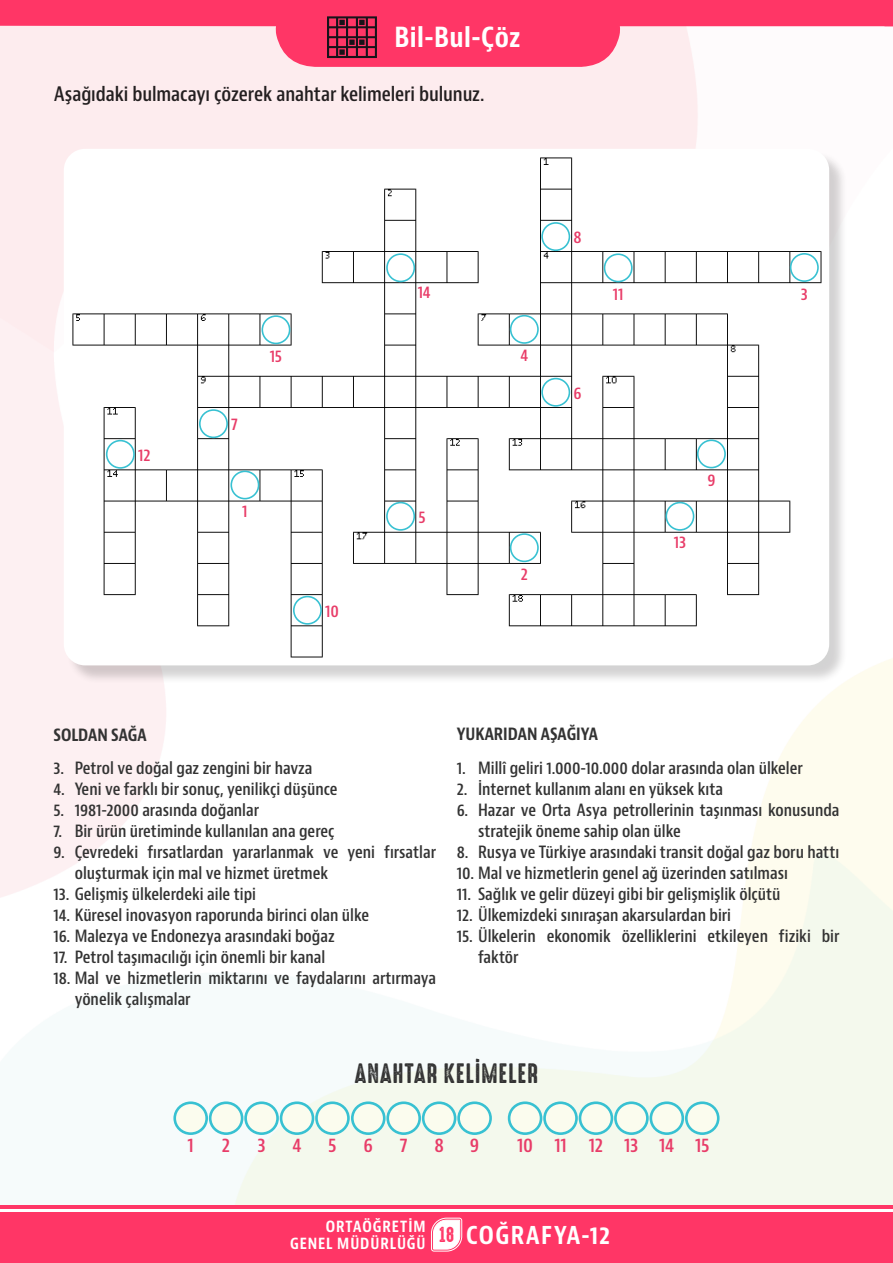
<style>
.page{position:relative;width:893px;height:1263px;background:#fff}
.page>*{position:absolute;margin:0;border:0;box-sizing:border-box;transform-origin:0 0}
.etkinlikadı{font:700 condensed 27px "Bernino Sans";letter-spacing:.015em;color:#fff}
.başlık{font:25.2px "High Voltage Rough";letter-spacing:.035em;color:#333}
.t1{font:700 condensed 24px "Bernino Sans";letter-spacing:.055em;color:#fff}
.alt_baslik{font:600 condensed 19.5px "Bernino Sans";letter-spacing:-.005em;color:#231f20}
.BBÇ_NO{font:600 condensed 19.2px "Bernino Sans";letter-spacing:-.015em;color:#e83c68}
.BBÇ_metin{font:600 condensed 16.5px/21px "Bernino Sans";color:#333}
.gövde_metin{font:700 condensed 16.5px "Bernino Sans";color:#333}
.BBÇ_NO-2{font:600 condensed 16.5px "Bernino Sans";letter-spacing:-.01em;color:#e83c68}
.t2{font:700 condensed 15px/17.2px "Bernino Sans";letter-spacing:.06em;color:#fff;text-align:right}
.s1{font-family:"High Voltage Rough";font-weight:400;font-stretch:normal;font-size:19.5px;color:#ff3666}
</style>
<div class="page">
<img style="left:0;top:74px;width:606px;height:1131px">
<img style="left:606px;top:67px;width:287px;height:1138px">
<hr style="left:0;top:1205px;width:893px;height:4px;background:#ff3666">
<div style="left:0;top:1212px;width:893px;height:51px;background:#ff3666"></div>
<svg style="left:0;top:0;width:893px;height:67px;background:#fe809e"></svg>
<svg style="left:430px;top:1217px;width:33px;height:35px"></svg>
<div style="left:66px;top:151px;width:782px;height:533px;background:#231f20;opacity:.2"></div>
<img style="left:64px;top:149px;width:765px;height:516px">
<svg style="left:327px;top:16px;width:50px;height:42px;background:#8a243f"></svg>
<div style="left:175px;top:1103px;width:32px;height:31px;background:#fbfcee;border-radius:50%"></div>
<div style="left:173px;top:1101px;width:35px;height:34px;border:3px solid #38c1d2;border-radius:50%"></div>
<div style="left:210px;top:1103px;width:32px;height:31px;background:#fbfcee;border-radius:50%"></div>
<div style="left:209px;top:1101px;width:34px;height:34px;border:3px solid #38c1d2;border-radius:50%"></div>
<div style="left:246px;top:1103px;width:32px;height:31px;background:#fbfcee;border-radius:50%"></div>
<div style="left:244px;top:1101px;width:35px;height:34px;border:3px solid #38c1d2;border-radius:50%"></div>
<div style="left:281px;top:1103px;width:32px;height:31px;background:#fbfcee;border-radius:50%"></div>
<div style="left:280px;top:1101px;width:34px;height:34px;border:3px solid #38c1d2;border-radius:50%"></div>
<div style="left:509px;top:1103px;width:32px;height:31px;background:#fbfcee;border-radius:50%"></div>
<div style="left:508px;top:1101px;width:34px;height:34px;border:3px solid #38c1d2;border-radius:50%"></div>
<div style="left:316px;top:1103px;width:32px;height:31px;background:#fbfcee;border-radius:50%"></div>
<div style="left:315px;top:1101px;width:35px;height:34px;border:3px solid #38c1d2;border-radius:50%"></div>
<div style="left:545px;top:1103px;width:31px;height:31px;background:#fbfcee;border-radius:50%"></div>
<div style="left:543px;top:1101px;width:35px;height:34px;border:3px solid #38c1d2;border-radius:50%"></div>
<div style="left:352px;top:1103px;width:32px;height:31px;background:#fbfcee;border-radius:50%"></div>
<div style="left:351px;top:1101px;width:35px;height:34px;border:3px solid #38c1d2;border-radius:50%"></div>
<div style="left:580px;top:1103px;width:32px;height:31px;background:#fbfcee;border-radius:50%"></div>
<div style="left:579px;top:1101px;width:34px;height:34px;border:3px solid #38c1d2;border-radius:50%"></div>
<div style="left:388px;top:1103px;width:32px;height:31px;background:#fbfcee;border-radius:50%"></div>
<div style="left:386px;top:1101px;width:35px;height:34px;border:3px solid #38c1d2;border-radius:50%"></div>
<div style="left:615px;top:1103px;width:32px;height:31px;background:#fbfcee;border-radius:50%"></div>
<div style="left:614px;top:1101px;width:35px;height:34px;border:3px solid #38c1d2;border-radius:50%"></div>
<div style="left:651px;top:1103px;width:32px;height:31px;background:#fbfcee;border-radius:50%"></div>
<div style="left:650px;top:1101px;width:34px;height:34px;border:3px solid #38c1d2;border-radius:50%"></div>
<div style="left:686px;top:1103px;width:32px;height:31px;background:#fbfcee;border-radius:50%"></div>
<div style="left:685px;top:1101px;width:35px;height:34px;border:3px solid #38c1d2;border-radius:50%"></div>
<div style="left:423px;top:1103px;width:32px;height:31px;background:#fbfcee;border-radius:50%"></div>
<div style="left:422px;top:1101px;width:34px;height:34px;border:3px solid #38c1d2;border-radius:50%"></div>
<div style="left:459px;top:1103px;width:32px;height:31px;background:#fbfcee;border-radius:50%"></div>
<div style="left:457px;top:1101px;width:35px;height:34px;border:3px solid #38c1d2;border-radius:50%"></div>
<div style="left:230px;top:470px;width:29px;height:29px;border:2px solid #38c1d2;border-radius:50%"></div>
<div style="left:510px;top:533px;width:29px;height:29px;border:2px solid #38c1d2;border-radius:50%"></div>
<div style="left:261px;top:315px;width:29px;height:29px;border:2px solid #38c1d2;border-radius:50%"></div>
<div style="left:604px;top:253px;width:29px;height:29px;border:2px solid #38c1d2;border-radius:50%"></div>
<div style="left:697px;top:439px;width:29px;height:29px;border:2px solid #38c1d2;border-radius:50%"></div>
<div style="left:665px;top:502px;width:29px;height:29px;border:2px solid #38c1d2;border-radius:50%"></div>
<div style="left:790px;top:253px;width:29px;height:29px;border:2px solid #38c1d2;border-radius:50%"></div>
<div style="left:510px;top:315px;width:29px;height:29px;border:2px solid #38c1d2;border-radius:50%"></div>
<div style="left:386px;top:253px;width:29px;height:29px;border:2px solid #38c1d2;border-radius:50%"></div>
<div style="left:106px;top:440px;width:29px;height:29px;border:2px solid #38c1d2;border-radius:50%"></div>
<div style="left:293px;top:596px;width:29px;height:29px;border:2px solid #38c1d2;border-radius:50%"></div>
<div style="left:199px;top:409px;width:29px;height:29px;border:2px solid #38c1d2;border-radius:50%"></div>
<div style="left:541px;top:222px;width:29px;height:29px;border:2px solid #38c1d2;border-radius:50%"></div>
<div style="left:386px;top:502px;width:29px;height:29px;border:2px solid #38c1d2;border-radius:50%"></div>
<div style="left:541px;top:378px;width:29px;height:29px;border:2px solid #38c1d2;border-radius:50%"></div>
<p class="etkinlikadı" style="left:395px;top:20px;width:128px">Bil-Bul-Çöz</p>
<p class="alt_baslik" style="left:54px;top:82px;width:432px">Aşağıdaki bulmacayı çözerek anahtar kelimeleri bulunuz.</p>
<p class="BBÇ_NO-2" style="left:138px;top:445px;width:14px">12</p>
<p class="BBÇ_NO-2" style="left:231px;top:414px;width:8px">7</p>
<p class="BBÇ_NO-2" style="left:270px;top:346px;width:14px">15</p>
<p class="BBÇ_NO-2" style="left:242px;top:501px;width:7px">1</p>
<p class="BBÇ_NO-2" style="left:325px;top:601px;width:15px">10</p>
<p class="BBÇ_NO-2" style="left:418px;top:282px;width:15px">14</p>
<p class="BBÇ_NO-2" style="left:418px;top:507px;width:9px">5</p>
<p class="BBÇ_NO-2" style="left:520px;top:345px;width:9px">4</p>
<p class="BBÇ_NO-2" style="left:574px;top:227px;width:10px">8</p>
<p class="BBÇ_NO-2" style="left:613px;top:284px;width:12px">11</p>
<p class="BBÇ_NO-2" style="left:574px;top:383px;width:10px">6</p>
<p class="BBÇ_NO-2" style="left:521px;top:564px;width:9px">2</p>
<p class="BBÇ_NO-2" style="left:674px;top:532px;width:14px">13</p>
<p class="BBÇ_NO-2" style="left:707px;top:470px;width:10px">9</p>
<p class="BBÇ_NO-2" style="left:801px;top:284px;width:9px">3</p>
<p class="gövde_metin" style="left:53px;top:724px;width:95px">SOLDAN SAĞA</p>
<p class="BBÇ_metin" style="left:53px;top:758px;width:261px">3. Petrol ve doğal gaz zengini bir havza</p>
<p class="BBÇ_metin" style="left:53px;top:779px;width:286px">4. Yeni ve farklı bir sonuç, yenilikçi düşünce</p>
<p class="BBÇ_metin" style="left:53px;top:800px;width:207px">5. 1981-2000 arasında doğanlar</p>
<p class="BBÇ_metin" style="left:53px;top:821px;width:283px">7. Bir ürün üretiminde kullanılan ana gereç</p>
<p class="BBÇ_metin" style="left:75px;top:842px;width:363px;text-indent:-21px">9. Çevredeki fırsatlardan yararlanmak ve yeni fırsatlar oluşturmak için mal ve hizmet üretmek</p>
<p class="BBÇ_metin" style="left:53px;top:884px;width:204px">13. Gelişmiş ülkelerdeki aile tipi</p>
<p class="BBÇ_metin" style="left:53px;top:905px;width:317px">14. Küresel inovasyon raporunda birinci olan ülke</p>
<p class="BBÇ_metin" style="left:53px;top:926px;width:283px">16. Malezya ve Endonezya arasındaki boğaz</p>
<p class="BBÇ_metin" style="left:53px;top:947px;width:273px">17. Petrol taşımacılığı için önemli bir kanal</p>
<p class="BBÇ_metin" style="left:75px;top:968px;width:363px;text-indent:-21px">18. Mal ve hizmetlerin miktarını ve faydalarını artırmaya yönelik çalışmalar</p>
<p class="gövde_metin" style="left:457px;top:724px;width:143px">YUKARIDAN AŞAĞIYA</p>
<p class="BBÇ_metin" style="left:457px;top:758px;width:348px">1. Millî geliri 1.000-10.000 dolar arasında olan ülkeler</p>
<p class="BBÇ_metin" style="left:457px;top:779px;width:268px">2. İnternet kullanım alanı en yüksek kıta</p>
<p class="BBÇ_metin" style="left:478px;top:800px;width:363px;text-indent:-21px">6. Hazar ve Orta Asya petrollerinin taşınması konusunda stratejik öneme sahip olan ülke</p>
<p class="BBÇ_metin" style="left:457px;top:842px;width:384px">8. Rusya ve Türkiye arasındaki transit doğal gaz boru hattı</p>
<p class="BBÇ_metin" style="left:457px;top:863px;width:333px">10. Mal ve hizmetlerin genel ağ üzerinden satılması</p>
<p class="BBÇ_metin" style="left:457px;top:884px;width:325px">11. Sağlık ve gelir düzeyi gibi bir gelişmişlik ölçütü</p>
<p class="BBÇ_metin" style="left:457px;top:905px;width:276px">12. Ülkemizdeki sınıraşan akarsulardan biri</p>
<p class="BBÇ_metin" style="left:478px;top:926px;width:363px;text-indent:-21px">15. Ülkelerin ekonomik özelliklerini etkileyen fiziki bir faktör</p>
<p class="başlık" style="left:355px;top:1054px;width:185px">ANAHTAR KELİMELER</p>
<p class="BBÇ_NO" style="left:188px;top:1134px;width:8px">1</p>
<p class="BBÇ_NO" style="left:222px;top:1134px;width:10px">2</p>
<p class="BBÇ_NO" style="left:257px;top:1134px;width:10px">3</p>
<p class="BBÇ_NO" style="left:292px;top:1134px;width:11px">4</p>
<p class="BBÇ_NO" style="left:328px;top:1134px;width:10px">5</p>
<p class="BBÇ_NO" style="left:364px;top:1134px;width:11px">6</p>
<p class="BBÇ_NO" style="left:400px;top:1134px;width:9px">7</p>
<p class="BBÇ_NO" style="left:434px;top:1134px;width:11px">8</p>
<p class="BBÇ_NO" style="left:470px;top:1134px;width:11px">9</p>
<p class="BBÇ_NO" style="left:517px;top:1134px;width:17px">10</p>
<p class="BBÇ_NO" style="left:554px;top:1134px;width:14px">11</p>
<p class="BBÇ_NO" style="left:589px;top:1134px;width:16px">12</p>
<p class="BBÇ_NO" style="left:624px;top:1134px;width:16px">13</p>
<p class="BBÇ_NO" style="left:659px;top:1134px;width:17px">14</p>
<p class="BBÇ_NO" style="left:695px;top:1134px;width:16px">15</p>
<p class="t2" style="left:290px;top:1218px;width:137px">ORTAÖĞRETİM<br>GENEL MÜDÜRLÜĞÜ</p>
<h3 class="t1" style="left:439px;top:1221px;width:173px"><span class="s1">18</span> COĞRAFYA-12</h3>
</div>
